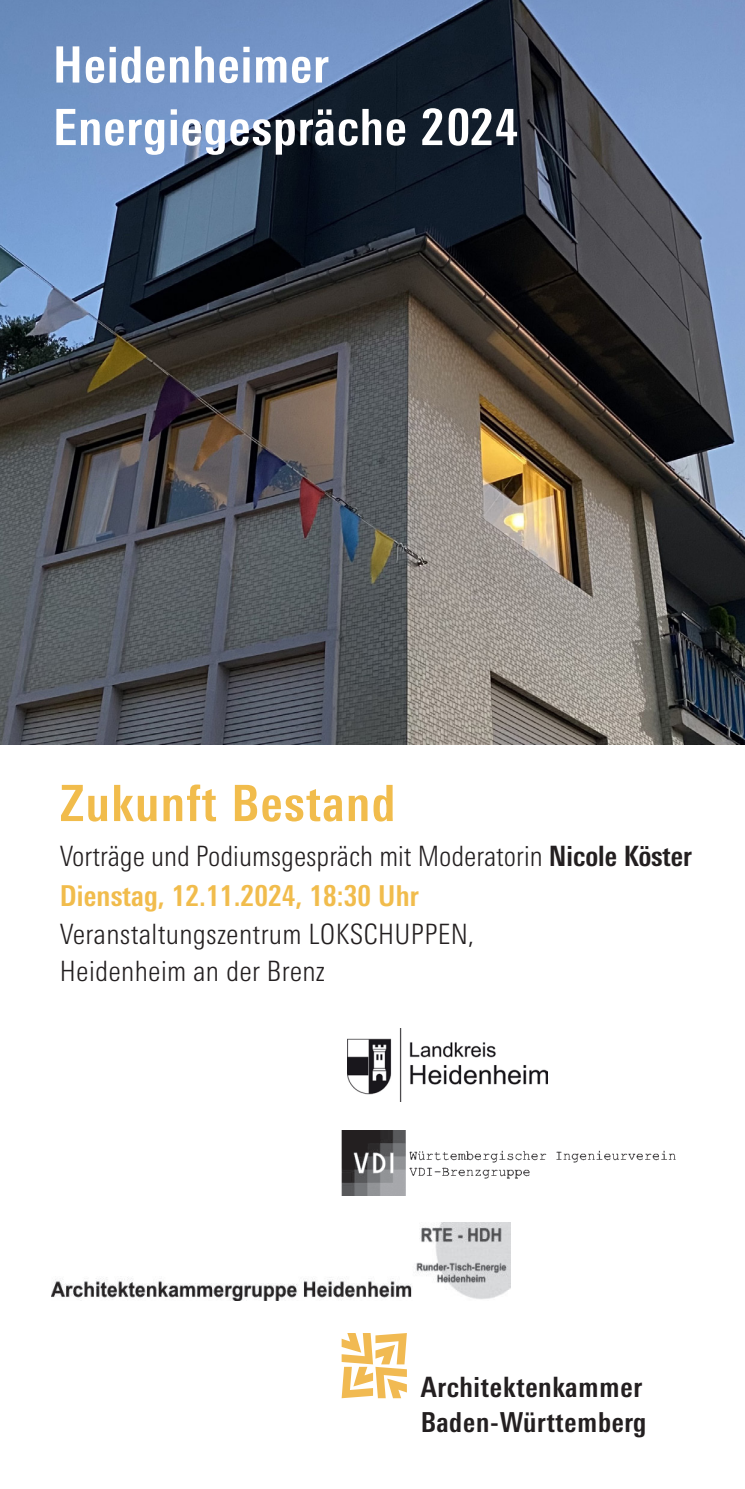
<style>
.page{position:relative;width:745px;height:1489px;background:#fff}
.page>*{position:absolute;margin:0;border:0;box-sizing:border-box;transform-origin:0 0}
.t1{font:700 condensed 50px/62.5px "Univers Next Pro";letter-spacing:.02em;color:#fff}
.t2{font:700 condensed 50px "Univers Next Pro";letter-spacing:.03em;color:#f1bc4c}
.t3{font:700 condensed 28.75px "Univers Next Pro";letter-spacing:.005em;color:#f1bc4c}
.t4{font:300 condensed 28px/37.5px "Univers Next Pro";letter-spacing:.005em;color:#231f20}
.t5{font:700 condensed 28px "Univers Next Pro";letter-spacing:.03em;color:#231f20}
.t6{font:700 condensed 27.5px "Univers Next Pro";letter-spacing:.03em;color:#231f20}
.s1{color:#5e658a}
.s2{font-weight:700}
</style>
<div class="page">
<img style="left:0;top:0;width:744px;height:744px">
<svg style="left:341px;top:1333px;width:65px;height:64px"></svg>
<img style="left:341px;top:1130px;width:335px;height:65px">
<img style="left:52px;top:1222px;width:458px;height:78px">
<img style="left:347px;top:1028px;width:200px;height:73px">
<h1 class="t1" style="left:53px;top:38px;width:466px">Heidenheimer<br>Energiegespräche 2024</h1>
<h1 class="t1" style="left:59px;top:49px;width:466px">Heidenheimer<br>Energiegespr<span class="s1">äche 2016</span></h1>
<h1 class="t2" style="left:60px;top:784px;width:336px">Zukunft Bestand</h1>
<p class="t4" style="left:60px;top:839px;width:633px">Vorträge und Podiumsgespräch mit Moderatorin <span class="s2">Nicole Köster</span></p>
<p class="t3" style="left:60px;top:884px;width:360px">Dienstag, 12.11.2024, 18:30 Uhr</p>
<p class="t4" style="left:60px;top:917px;width:416px">Veranstaltungszentrum LOKSCHUPPEN,<br>Heidenheim an der Brenz</p>
<p class="t5" style="left:420px;top:1376px;width:223px">Architektenkammer</p>
<p class="t6" style="left:420px;top:1411px;width:227px">Baden-Württemberg</p>
</div>
